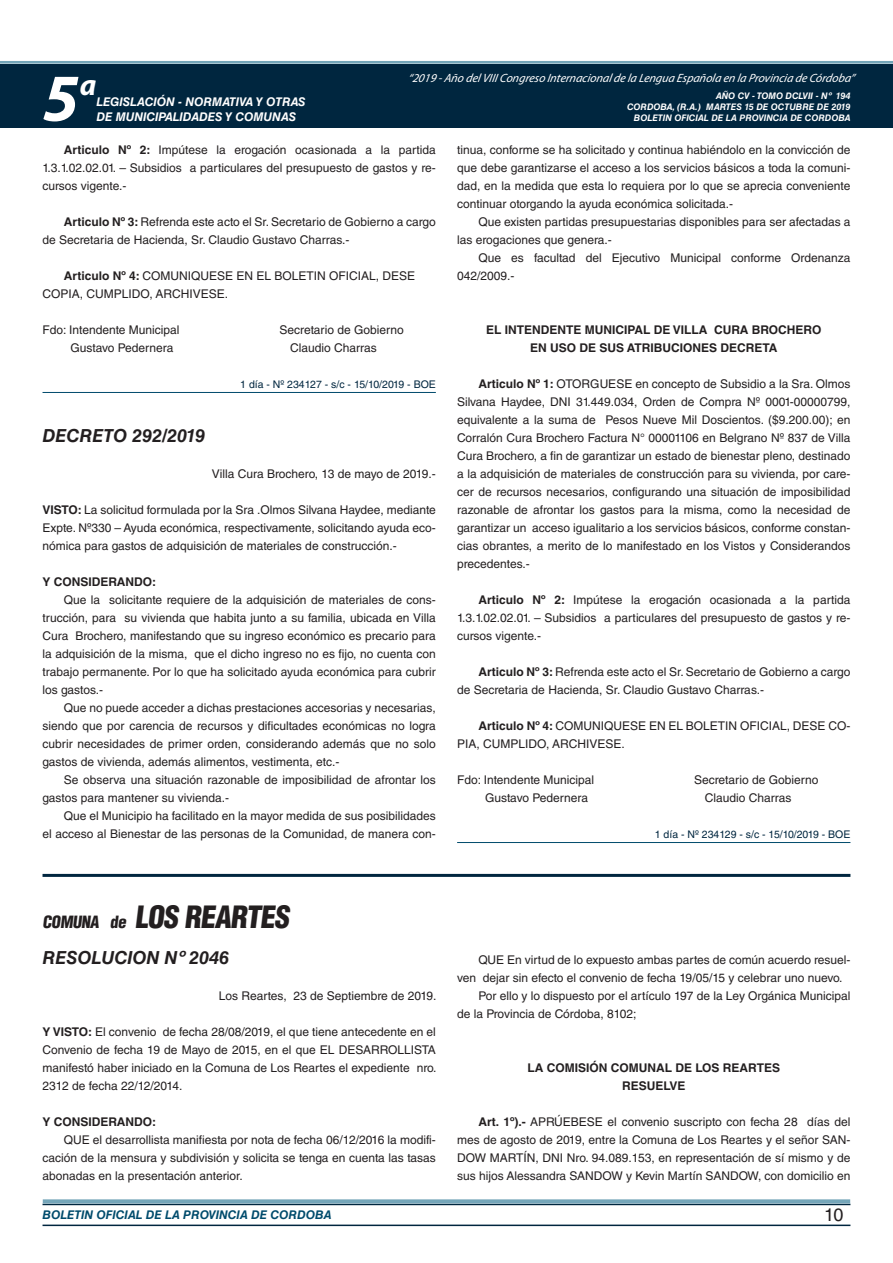
<style>
.page{position:relative;width:893px;height:1263px;background:#fff}
.page>*{position:absolute;margin:0;border:0;box-sizing:border-box;transform-origin:0 0}
.t1{font:italic 700 67.5px "Myriad Pro";color:#fff}
.t2{font:900 condensed 30px "Helvetica LT Std";color:#231f20}
.t3{font:italic 700 30px "Myriad Pro";color:#fff}
.t4{font:italic 700 18px "Helvetica LT Std";color:#231f20}
.t5{font:18px "Helvetica LT Std";color:#231f20}
.t6{font:900 condensed 16.5px "Helvetica LT Std";color:#231f20}
.t7{font:12px/18px "Helvetica LT Std";color:#231f20;text-align:justify}
.t8{font:700 12px/18px "Helvetica LT Std";color:#231f20;text-align:center}
.t9{font:italic 12px "Myriad Pro";color:#fff}
.t10{font:italic 700 12px "Helvetica LT Std";color:#fff}
.t11{font:italic 700 12px "Helvetica LT Std";color:#004b6c}
.t12{font:10.5px "Helvetica LT Std";color:#00263f}
.t13{font:italic 700 9px/10.8px "Helvetica LT Std";color:#fff;text-align:right}
.s1{font-weight:700}
</style>
<div class="page">
<div style="left:0;top:61px;width:893px;height:6px;background:#fff;opacity:.75"></div>
<div style="left:0;top:64px;width:893px;height:64px;background:#00263f"></div>
<hr style="left:43px;top:1224px;width:807px;height:2px;background:#00263f">
<div style="left:42px;top:1198px;width:809px;height:8px;background:#fff;opacity:.75"></div>
<hr style="left:43px;top:392px;width:393px;height:1px;background:#004b6c">
<hr style="left:457px;top:842px;width:393px;height:1px;background:#004b6c">
<hr style="left:43px;top:874px;width:807px;height:3px;background:#00263f">
<h1 class="t1" style="left:43px;top:54px;width:38px">5</h1>
<h2 class="t3" style="left:80px;top:66px;width:18px">a</h2>
<p class="t10" style="left:96px;top:95px;width:211px">LEGISLACIÓN - NORMATIVA Y OTRAS</p>
<p class="t10" style="left:96px;top:109px;width:201px">DE MUNICIPALIDADES Y COMUNAS</p>
<p class="t9" style="left:408px;top:71px;width:448px">“2019 -Año delVIIICongreso Internacionalde la Lengua Esp añola en la Provincia de Córdoba”</p>
<p class="t13" style="left:627px;top:91px;width:225px">AÑO CV - TOMO DCLVII - Nº 194<br>CORDOBA, (R.A.) MARTES 15 DE OCTUBRE DE 2019<br>BOLETIN OFICIAL DE LA PROVINCIA DE CORDOBA</p>
<p class="t7" style="left:43px;top:141px;width:395px;text-indent:21px"><span class="s1">Articulo Nº 2:</span> Impútese la erogación ocasionada a la partida 1.3.1.02.02.01. – Subsidios a particulares del presupuesto de gastos y re&shy;cursos vigente.-</p>
<p class="t7" style="left:43px;top:213px;width:395px;text-indent:21px"><span class="s1">Articulo Nº 3:</span> Refrenda este acto el Sr. Secretario de Gobierno a cargo de Secretaria de Hacienda, Sr. Claudio Gustavo Charras.-</p>
<p class="t7" style="left:43px;top:267px;width:374px;text-indent:21px"><span class="s1">Articulo Nº 4:</span> COMUNIQUESE EN EL BOLETIN OFICIAL, DESE<br>COPIA, CUMPLIDO, ARCHIVESE.</p>
<p class="t7" style="left:43px;top:321px;width:138px">Fdo: Intendente Municipal</p>
<p class="t7" style="left:280px;top:321px;width:126px">Secretario de Gobierno</p>
<p class="t7" style="left:70px;top:339px;width:104px">Gustavo Pedernera</p>
<p class="t7" style="left:290px;top:339px;width:88px">Claudio Charras</p>
<p class="t12" style="left:240px;top:378px;width:197px">1 día - Nº 234127 - s/c - 15/10/2019 - BOE</p>
<h3 class="t4" style="left:43px;top:424px;width:164px">DECRETO 292/2019</h3>
<p class="t7" style="left:212px;top:465px;width:225px">Villa Cura Brochero, 13 de mayo de 2019.-</p>
<p class="t7" style="left:43px;top:501px;width:395px"><span class="s1">VISTO:</span> La solicitud formulada por la Sra .Olmos Silvana Haydee, mediante Expte. Nº330 – Ayuda económica, respectivamente, solicitando ayuda eco&shy;nómica para gastos de adquisición de materiales de construcción.-</p>
<p class="t8" style="left:43px;top:572px;width:115px">Y CONSIDERANDO:</p>
<p class="t7" style="left:43px;top:591px;width:395px;text-indent:21px">Que la solicitante requiere de la adquisición de materiales de cons&shy;trucción, para su vivienda que habita junto a su familia, ubicada en Villa Cura Brochero, manifestando que su ingreso económico es precario para la adquisición de la misma, que el dicho ingreso no es fijo, no cuenta con trabajo permanente. Por lo que ha solicitado ayuda económica para cubrir los gastos.-</p>
<p class="t7" style="left:43px;top:699px;width:395px;text-indent:21px">Que no puede acceder a dichas prestaciones accesorias y necesarias, siendo que por carencia de recursos y dificultades económicas no logra cubrir necesidades de primer orden, considerando además que no solo gastos de vivienda, además alimentos, vestimenta, etc.-</p>
<p class="t7" style="left:43px;top:771px;width:395px;text-indent:21px">Se observa una situación razonable de imposibilidad de afrontar los gastos para mantener su vivienda.-</p>
<p class="t7" style="left:43px;top:807px;width:395px;text-align:right">Que el Municipio ha facilitado en la mayor medida de sus posibilidades<br>el acceso al Bienestar de las personas de la Comunidad, de manera con-</p>
<p class="t7" style="left:457px;top:141px;width:395px">tinua, conforme se ha solicitado y continua habiéndolo en la convicción de que debe garantizarse el acceso a los servicios básicos a toda la comuni&shy;dad, en la medida que esta lo requiera por lo que se aprecia conveniente continuar otorgando la ayuda económica solicitada.-</p>
<p class="t7" style="left:457px;top:213px;width:395px;text-indent:21px">Que existen partidas presupuestarias disponibles para ser afectadas a las erogaciones que genera.-</p>
<p class="t7" style="left:457px;top:249px;width:395px;text-indent:21px">Que es facultad del Ejecutivo Municipal conforme Ordenanza<br>042/2009.-</p>
<p class="t8" style="left:486px;top:320px;width:337px">EL INTENDENTE MUNICIPAL DE VILLA CURA BROCHERO<br>EN USO DE SUS ATRIBUCIONES DECRETA</p>
<p class="t7" style="left:457px;top:375px;width:395px;text-indent:21px"><span class="s1">Articulo Nº 1:</span> OTORGUESE en concepto de Subsidio a la Sra. Olmos Silvana Haydee, DNI 31.449.034, Orden de Compra Nº 0001-00000799, equivalente a la suma de Pesos Nueve Mil Doscientos. ($9.200.00); en Corralón Cura Brochero Factura N° 00001106 en Belgrano Nº 837 de Villa Cura Brochero, a fin de garantizar un estado de bienestar pleno, destinado a la adquisición de materiales de construcción para su vivienda, por care&shy;cer de recursos necesarios, configurando una situación de imposibilidad razonable de afrontar los gastos para la misma, como la necesidad de garantizar un acceso igualitario a los servicios básicos, conforme constan&shy;cias obrantes, a merito de lo manifestado en los Vistos y Considerandos precedentes.-</p>
<p class="t7" style="left:457px;top:591px;width:395px;text-indent:21px"><span class="s1">Articulo Nº 2:</span> Impútese la erogación ocasionada a la partida 1.3.1.02.02.01. – Subsidios a particulares del presupuesto de gastos y re&shy;cursos vigente.-</p>
<p class="t7" style="left:457px;top:663px;width:395px;text-indent:21px"><span class="s1">Articulo Nº 3:</span> Refrenda este acto el Sr. Secretario de Gobierno a cargo de Secretaria de Hacienda, Sr. Claudio Gustavo Charras.-</p>
<p class="t7" style="left:457px;top:717px;width:395px;text-indent:21px"><span class="s1">Articulo Nº 4:</span> COMUNIQUESE EN EL BOLETIN OFICIAL, DESE CO-<br>PIA, CUMPLIDO, ARCHIVESE.</p>
<p class="t7" style="left:457px;top:771px;width:138px">Fdo: Intendente Municipal</p>
<p class="t7" style="left:694px;top:771px;width:126px">Secretario de Gobierno</p>
<p class="t7" style="left:485px;top:789px;width:104px">Gustavo Pedernera</p>
<p class="t7" style="left:705px;top:789px;width:88px">Claudio Charras</p>
<p class="t12" style="left:655px;top:828px;width:197px">1 día - Nº 234129 - s/c - 15/10/2019 - BOE</p>
<h3 class="t6" style="left:43px;top:911px;width:87px">COMUNA de</h3>
<h2 class="t2" style="left:135px;top:898px;width:161px">LOS REARTES</h2>
<h3 class="t4" style="left:43px;top:946px;width:188px">RESOLUCION Nº 2046</h3>
<p class="t7" style="left:219px;top:987px;width:219px">Los Reartes, 23 de Septiembre de 2019.</p>
<p class="t7" style="left:43px;top:1023px;width:396px"><span class="s1">Y VISTO:</span> El convenio de fecha 28/08/2019, el que tiene antecedente en el Convenio de fecha 19 de Mayo de 2015, en el que EL DESARROLLISTA manifestó haber iniciado en la Comuna de Los Reartes el expediente nro.<br>2312 de fecha 22/12/2014.</p>
<p class="t8" style="left:43px;top:1112px;width:115px">Y CONSIDERANDO:</p>
<p class="t7" style="left:43px;top:1131px;width:395px;text-indent:21px">QUE el desarrollista manifiesta por nota de fecha 06/12/2016 la modifi&shy;cación de la mensura y subdivisión y solicita se tenga en cuenta las tasas abonadas en la presentación anterior.</p>
<p class="t7" style="left:478px;top:951px;width:374px">QUE En virtud de lo expuesto ambas partes de común acuerdo resuel-</p>
<p class="t7" style="left:457px;top:969px;width:387px">ven dejar sin efecto el convenio de fecha 19/05/15 y celebrar uno nuevo.</p>
<p class="t7" style="left:478px;top:987px;width:374px">Por ello y lo dispuesto por el artículo 197 de la Ley Orgánica Municipal</p>
<p class="t7" style="left:457px;top:1005px;width:181px">de la Provincia de Córdoba, 8102;</p>
<p class="t8" style="left:527px;top:1058px;width:254px">LA COMISIÓN COMUNAL DE LOS REARTES<br>RESUELVE</p>
<p class="t7" style="left:457px;top:1113px;width:395px;text-indent:21px"><span class="s1">Art. 1º).-</span> APRÚEBESE el convenio suscripto con fecha 28 días del mes de agosto de 2019, entre la Comuna de Los Reartes y el señor SAN-DOW MARTÍN, DNI Nro. 94.089.153, en representación de sí mismo y de sus hijos Alessandra SANDOW y Kevin Martín SANDOW, con domicilio en</p>
<p class="t11" style="left:43px;top:1208px;width:290px">BOLETIN OFICIAL DE LA PROVINCIA DE CORDOBA</p>
<h3 class="t5" style="left:824px;top:1204px;width:21px">10</h3>
</div>
